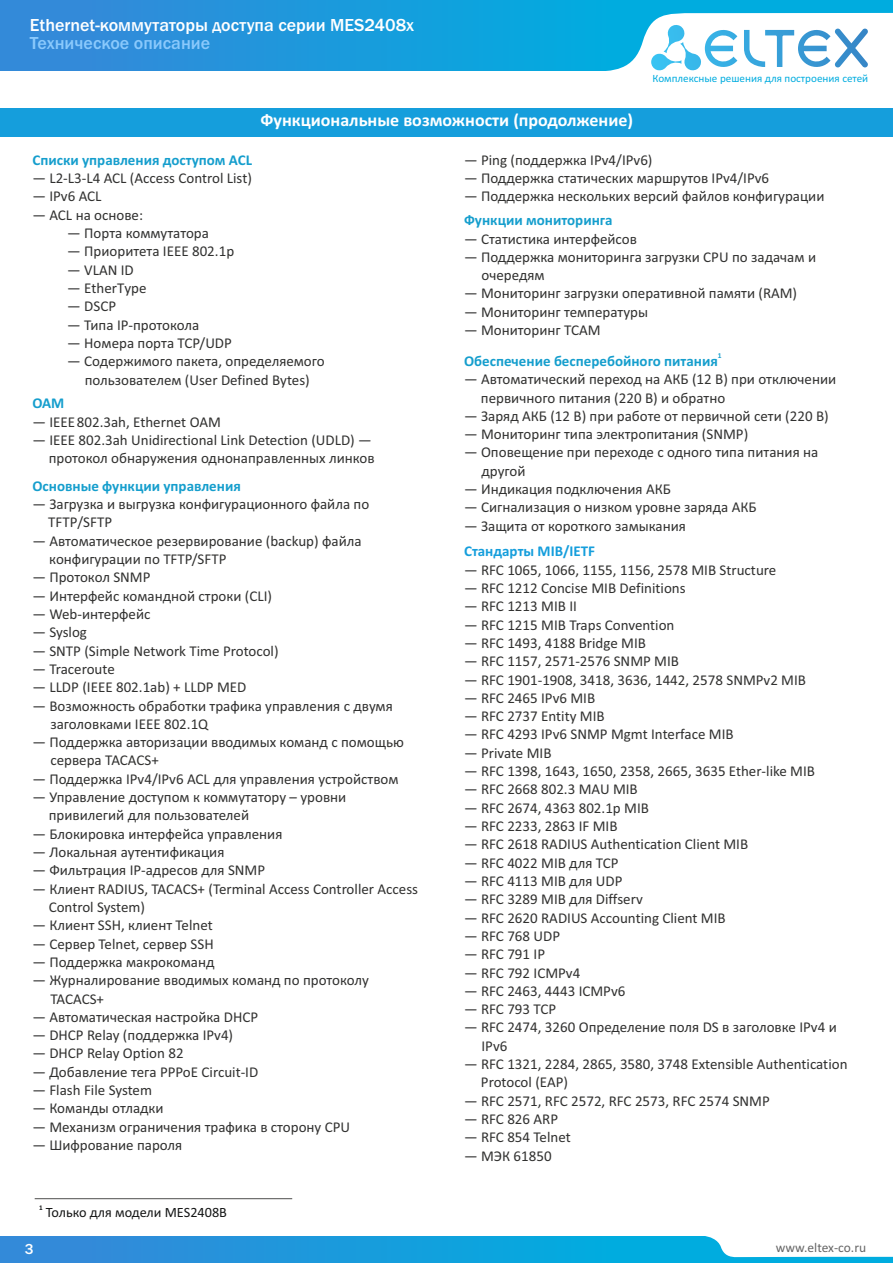
<style>
.page{position:relative;width:893px;height:1263px;background:#fff}
.page>*{position:absolute;margin:0;border:0;box-sizing:border-box;transform-origin:0 0}
.t1{font:500 18px "Franklin Gothic";color:#fff}
.t2{font:700 18px "Calibri";color:#fff}
.t3{font:500 18px "Franklin Gothic";color:#8ac9fc}
.t4{font:15px/18.3px "Calibri";color:#313130}
.t5{font:700 15px "Calibri";color:#159ecd}
.t6{font:700 15px "Calibri";color:#159edc}
.t7{font:500 15px "Franklin Gothic";color:#fff}
.t8{font:14.25px "Calibri";color:#151616}
.t9{font:13.5px "Calibri";color:#666}
.t10{font:11.1px "Calibri";color:#00acdf}
.t11{font:700 7.5px "Calibri";color:#159ecd}
.t12{font:700 7.2px "Calibri";color:#151616}
</style>
<div class="page">
<div style="left:0;top:1236px;width:893px;height:27px;background:linear-gradient(to right,#3489d9,#00b4e0)"></div>
<svg style="left:703px;top:1236px;width:190px;height:21px"></svg>
<div style="left:0;top:108px;width:893px;height:29px;background:#159edc"></div>
<div style="left:0;top:0;width:893px;height:71px;background:linear-gradient(to right,#3489d9,#00b4e0)"></div>
<svg style="left:589px;top:13px;width:304px;height:58px"></svg>
<hr style="left:35px;top:1198px;width:257px;height:1px;background:#4e4e4d">
<p class="t1" style="left:30px;top:19px;width:386px">Ethernet-коммутаторы доступа серии MES2408x</p>
<p class="t3" style="left:30px;top:36px;width:182px">Техническое описание</p>
<p class="t2" style="left:260px;top:113px;width:374px">Функциональные возможности (продолжение)</p>
<p class="t10" style="left:652px;top:73px;width:217px">Комплексные решения для построения сетей</p>
<p class="t5" style="left:32px;top:154px;width:221px">Списки управления доступом ACL</p>
<p class="t4" style="left:32px;top:170px;width:221px">— L2-L3-L4 ACL (Access Control List)</p>
<p class="t4" style="left:32px;top:189px;width:71px">— IPv6 ACL</p>
<p class="t4" style="left:32px;top:207px;width:112px">— ACL на основе:</p>
<p class="t4" style="left:67px;top:225px;width:143px">— Порта коммутатора</p>
<p class="t4" style="left:67px;top:243px;width:168px">— Приоритета IEEE 802.1p</p>
<p class="t4" style="left:67px;top:262px;width:68px">— VLAN ID</p>
<p class="t4" style="left:67px;top:280px;width:81px">— EtherType</p>
<p class="t4" style="left:67px;top:298px;width:50px">— DSCP</p>
<p class="t4" style="left:67px;top:317px;width:134px">— Типа IP-протокола</p>
<p class="t4" style="left:67px;top:335px;width:166px">— Номера порта TCP/UDP</p>
<p class="t4" style="left:67px;top:353px;width:259px;text-align:center">— Содержимого пакета, определяемого пользователем (User Defined Bytes)</p>
<p class="t5" style="left:32px;top:397px;width:33px">ОАМ</p>
<p class="t4" style="left:32px;top:414px;width:190px">— IEEE802.3ah, Ethernet OAM</p>
<p class="t4" style="left:32px;top:432px;width:344px;text-align:right">— IEEE 802.3ah Unidirectional Link Detection (UDLD) — протокол обнаружения однонаправленных линков</p>
<p class="t5" style="left:32px;top:479px;width:210px">Основные функции управления</p>
<p class="t4" style="left:48px;top:496px;width:323px;text-indent:-16px">— Загрузка и выгрузка конфигурационного файла по<br>TFTP/SFTP</p>
<p class="t4" style="left:49px;top:533px;width:314px;text-indent:-17px">— Автоматическое резервирование (backup) файла конфигурации по TFTP/SFTP</p>
<p class="t4" style="left:32px;top:569px;width:120px">— Протокол SNMP</p>
<p class="t4" style="left:32px;top:588px;width:241px">— Интерфейс командной строки (CLI)</p>
<p class="t4" style="left:32px;top:606px;width:120px">— Web-интерфейс</p>
<p class="t4" style="left:32px;top:624px;width:56px">— Syslog</p>
<p class="t4" style="left:32px;top:643px;width:248px">— SNTP (Simple Network Time Protocol)</p>
<p class="t4" style="left:32px;top:661px;width:84px">— Traceroute</p>
<p class="t4" style="left:32px;top:679px;width:216px">— LLDP (IEEE 802.1ab) + LLDP MED</p>
<p class="t4" style="left:50px;top:698px;width:344px;text-indent:-18px">— Возможность обработки трафика управления с двумя заголовками IEEE 802.1Q</p>
<p class="t4" style="left:50px;top:734px;width:355px;text-indent:-18px">— Поддержка авторизации вводимых команд с помощью сервера TACACS+</p>
<p class="t4" style="left:32px;top:771px;width:368px">— Поддержка IPv4/IPv6 ACL для управления устройством</p>
<p class="t4" style="left:49px;top:789px;width:299px;text-indent:-16px">— Управление доступом к коммутатору – уровни привилегий для пользователей</p>
<p class="t4" style="left:32px;top:826px;width:252px">— Блокировка интерфейса управления</p>
<p class="t4" style="left:32px;top:844px;width:194px">— Локальная аутентификация</p>
<p class="t4" style="left:32px;top:862px;width:234px">— Фильтрация IP-адресов для SNMP</p>
<p class="t4" style="left:49px;top:881px;width:371px;text-indent:-16px">— Клиент RADIUS, TACACS+ (Terminal Access Controller Access<br>Control System)</p>
<p class="t4" style="left:32px;top:917px;width:182px">— Клиент SSH, клиент Telnet</p>
<p class="t4" style="left:32px;top:936px;width:183px">— Сервер Telnet, сервер SSH</p>
<p class="t4" style="left:32px;top:954px;width:184px">— Поддержка макрокоманд</p>
<p class="t4" style="left:50px;top:972px;width:320px;text-indent:-18px">— Журналирование вводимых команд по протоколу<br>TACACS+</p>
<p class="t4" style="left:32px;top:1009px;width:227px">— Автоматическая настройка DHCP</p>
<p class="t4" style="left:32px;top:1027px;width:202px">— DHCP Relay (поддержка IРv4)</p>
<p class="t4" style="left:32px;top:1045px;width:153px">— DHCP Relay Option 82</p>
<p class="t4" style="left:32px;top:1064px;width:227px">— Добавление тега PPPoE Circuit-ID</p>
<p class="t4" style="left:32px;top:1082px;width:121px">— Flash File System</p>
<p class="t4" style="left:32px;top:1100px;width:133px">— Команды отладки</p>
<p class="t4" style="left:32px;top:1119px;width:319px">— Механизм ограничения трафика в сторону CPU</p>
<p class="t4" style="left:32px;top:1137px;width:151px">— Шифрование пароля</p>
<p class="t12" style="left:39px;top:1204px;width:5px">1</p>
<p class="t8" style="left:46px;top:1206px;width:183px">Только для модели MES2408B</p>
<p class="t4" style="left:464px;top:152px;width:190px">— Ping (поддержка IPv4/IPv6)</p>
<p class="t4" style="left:464px;top:170px;width:307px">— Поддержка статических маршрутов IPv4/IPv6</p>
<p class="t4" style="left:464px;top:189px;width:362px">— Поддержка нескольких версий файлов конфигурации</p>
<p class="t5" style="left:464px;top:214px;width:150px">Функции мониторинга</p>
<p class="t4" style="left:464px;top:231px;width:174px">— Статистика интерфейсов</p>
<p class="t4" style="left:482px;top:249px;width:336px;text-indent:-17px">— Поддержка мониторинга загрузки CPU по задачам и очередям</p>
<p class="t4" style="left:464px;top:286px;width:335px">— Мониторинг загрузки оперативной памяти (RAM)</p>
<p class="t4" style="left:464px;top:304px;width:185px">— Мониторинг температуры</p>
<p class="t4" style="left:464px;top:322px;width:138px">— Мониторинг TCAM</p>
<p class="t11" style="left:718px;top:353px;width:5px">1</p>
<p class="t5" style="left:464px;top:355px;width:255px">Обеспечение бесперебойного питания</p>
<p class="t4" style="left:481px;top:371px;width:357px;text-indent:-17px">— Автоматический переход на АКБ (12 В) при отключении первичного питания (220 В) и обратно</p>
<p class="t4" style="left:464px;top:408px;width:366px">— Заряд АКБ (12 В) при работе от первичной сети (220 В)</p>
<p class="t4" style="left:464px;top:426px;width:286px">— Мониторинг типа электропитания (SNMP)</p>
<p class="t4" style="left:481px;top:444px;width:338px;text-indent:-17px">— Оповещение при переходе с одного типа питания на другой</p>
<p class="t4" style="left:464px;top:481px;width:208px">— Индикация подключения АКБ</p>
<p class="t4" style="left:464px;top:499px;width:294px">— Сигнализация о низком уровне заряда АКБ</p>
<p class="t4" style="left:464px;top:518px;width:223px">— Защита от короткого замыкания</p>
<p class="t6" style="left:464px;top:545px;width:133px">Стандарты MIB/IETF</p>
<p class="t4" style="left:464px;top:562px;width:314px">— RFC 1065, 1066, 1155, 1156, 2578 MIB Structure</p>
<p class="t4" style="left:464px;top:580px;width:223px">— RFC 1212 Concise MIB Definitions</p>
<p class="t4" style="left:464px;top:598px;width:114px">— RFC 1213 MIB II</p>
<p class="t4" style="left:464px;top:617px;width:212px">— RFC 1215 MIB Traps Convention</p>
<p class="t4" style="left:464px;top:635px;width:183px">— RFC 1493, 4188 Bridge MIB</p>
<p class="t4" style="left:464px;top:653px;width:216px">— RFC 1157, 2571-2576 SNMP MIB</p>
<p class="t4" style="left:464px;top:672px;width:343px">— RFC 1901-1908, 3418, 3636, 1442, 2578 SNMPv2 MIB</p>
<p class="t4" style="left:464px;top:690px;width:133px">— RFC 2465 IPv6 MIB</p>
<p class="t4" style="left:464px;top:708px;width:142px">— RFC 2737 Entity MIB</p>
<p class="t4" style="left:464px;top:726px;width:271px">— RFC 4293 IPv6 SNMP Mgmt Interface MIB</p>
<p class="t4" style="left:464px;top:745px;width:89px">— Private MIB</p>
<p class="t4" style="left:464px;top:763px;width:352px">— RFC 1398, 1643, 1650, 2358, 2665, 3635 Ether-like MIB</p>
<p class="t4" style="left:464px;top:781px;width:175px">— RFC 2668 802.3 MAU MIB</p>
<p class="t4" style="left:464px;top:800px;width:186px">— RFC 2674, 4363 802.1p MIB</p>
<p class="t4" style="left:464px;top:818px;width:155px">— RFC 2233, 2863 IF MIB</p>
<p class="t4" style="left:464px;top:836px;width:286px">— RFC 2618 RADIUS Authentication Client MIB</p>
<p class="t4" style="left:464px;top:855px;width:156px">— RFC 4022 MIB для TCP</p>
<p class="t4" style="left:464px;top:873px;width:160px">— RFC 4113 MIB для UDP</p>
<p class="t4" style="left:464px;top:891px;width:180px">— RFC 3289 MIB для Diffserv</p>
<p class="t4" style="left:464px;top:910px;width:263px">— RFC 2620 RADIUS Accounting Client MIB</p>
<p class="t4" style="left:464px;top:928px;width:98px">— RFC 768 UDP</p>
<p class="t4" style="left:464px;top:946px;width:82px">— RFC 791 IP</p>
<p class="t4" style="left:464px;top:964px;width:118px">— RFC 792 ICMPv4</p>
<p class="t4" style="left:464px;top:983px;width:163px">— RFC 2463, 4443 ICMPv6</p>
<p class="t4" style="left:464px;top:1001px;width:94px">— RFC 793 TCP</p>
<p class="t4" style="left:481px;top:1019px;width:357px;text-indent:-17px">— RFC 2474, 3260 Определение поля DS в заголовке IPv4 и<br>IРv6</p>
<p class="t4" style="left:481px;top:1056px;width:368px;text-indent:-17px">— RFC 1321, 2284, 2865, 3580, 3748 Extensible Authentication<br>Protocol (EAP)</p>
<p class="t4" style="left:464px;top:1093px;width:307px">— RFC 2571, RFC 2572, RFC 2573, RFC 2574 SNMP</p>
<p class="t4" style="left:464px;top:1111px;width:96px">— RFC 826 ARP</p>
<p class="t4" style="left:464px;top:1129px;width:108px">— RFC 854 Telnet</p>
<p class="t4" style="left:464px;top:1148px;width:89px">— МЭК 61850</p>
<p class="t7" style="left:25px;top:1243px;width:10px">3</p>
<p class="t9" style="left:776px;top:1242px;width:92px">www.eltex-co.ru</p>
</div>
